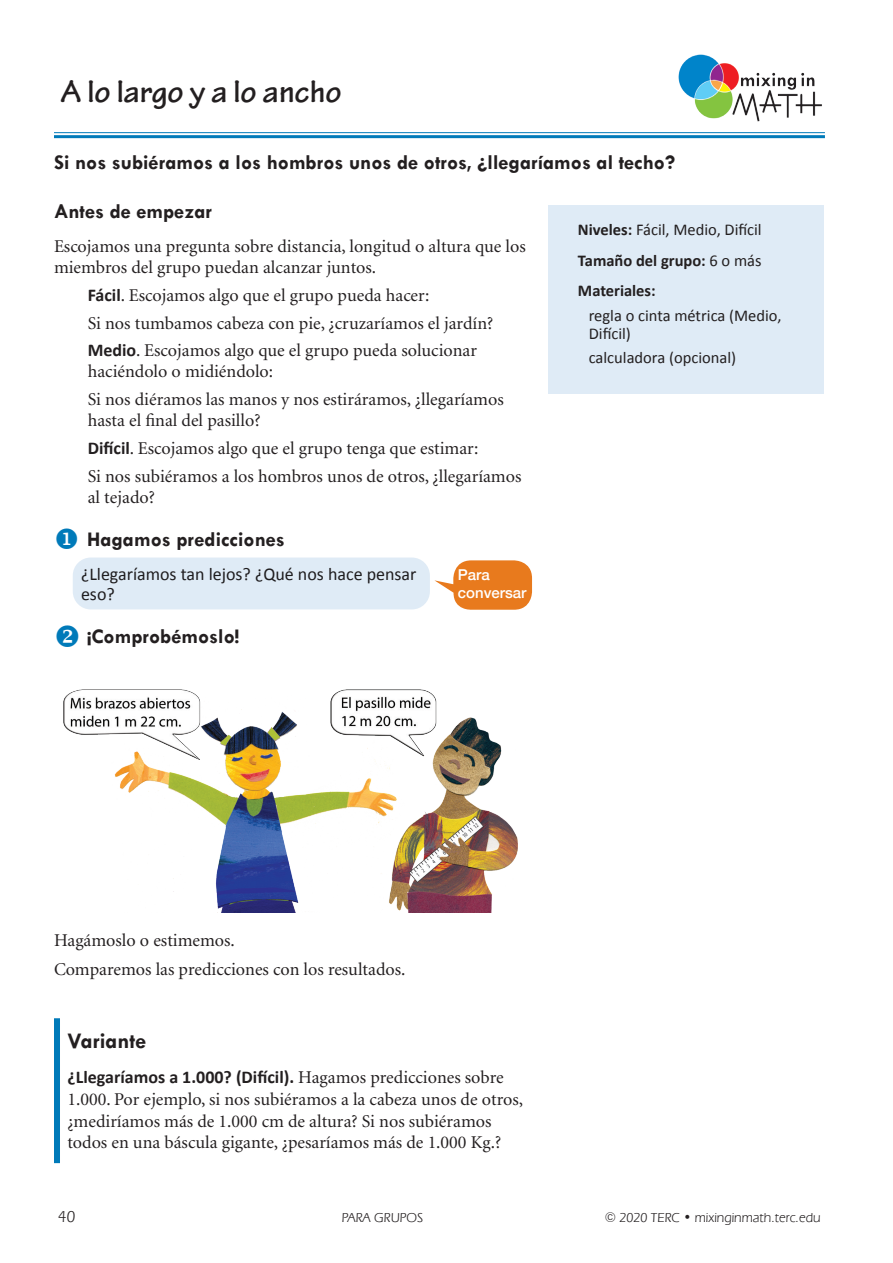
<style>
.page{position:relative;width:893px;height:1263px;background:#fff}
.page>*{position:absolute;margin:0;border:0;box-sizing:border-box;transform-origin:0 0}
.t1{font:700 33px "Tekton Pro";color:#231f20}
.Variations_Head{font:700 22.5px "Tw Cen";color:#231f20}
.Heading_2{font:700 21px "Tw Cen";color:#231f20}
.Steps_head{font:700 21px "Tw Cen";color:#231f20}
.Text_body_indent{font:18px/21px "Minion";color:#231f20}
.Variations_text{font:18px/21.6px "Minion";color:#231f20}
.Text_body{font:18px/21px "Minion";color:#231f20}
.talk_about{font:18px/20.2px "Calibri";color:#231f20}
.box_list_-_materials{font:16.5px/18px "Calibri";color:#231f20}
.box_head{font:700 16.5px "Calibri";color:#231f20}
.box_head-2{font:16.5px "Calibri";color:#231f20}
.t2{font:16.5px "Eras IT Cby BT";color:#231f20}
.talk_about_bubble{font:500 15px/18px "Helvetica Neue";color:#fff}
.t3{font:13.5px "Eras IT Cby BT";color:#231f20}
.s1{font-family:"Calibri";font-weight:700}
.s2{color:#007ab9}
.s3{font-weight:700}
.s4{font-weight:400}
</style>
<div class="page">
<hr style="left:54px;top:132px;width:771px;height:1px;background:#007ab9">
<hr style="left:54px;top:135px;width:771px;height:3px;background:#007ab9">
<img style="left:679px;top:54px;width:143px;height:68px">
<div style="left:548px;top:205px;width:275px;height:188px;background:#dfebf6"></div>
<div style="left:54px;top:1018px;width:6px;height:145px;background:#007ab9"></div>
<img style="left:63px;top:689px;width:454px;height:224px">
<svg style="left:434px;top:560px;width:98px;height:50px"></svg>
<div style="left:73px;top:557px;width:357px;height:52px;background:#dfebf6;border-radius:18px"></div>
<h1 class="t1" style="left:61px;top:72px;width:282px">A lo largo y a lo ancho</h1>
<p class="Heading_2" style="left:54px;top:150px;width:623px">Si nos subiéramos a los hombros unos de otros, ¿llegaríamos al techo?</p>
<p class="Heading_2" style="left:54px;top:199px;width:160px">Antes de empezar</p>
<p class="Text_body" style="left:54px;top:236px;width:473px">Escojamos una pregunta sobre distancia, longitud o altura que los miembros del grupo puedan alcanzar juntos.</p>
<p class="Text_body_indent" style="left:88px;top:285px;width:343px"><span class="s1">Fácil</span>. Escojamos algo que el grupo pueda hacer:</p>
<p class="Text_body_indent" style="left:88px;top:313px;width:407px">Si nos tumbamos cabeza con pie, ¿cruzaríamos el jardín?</p>
<p class="Text_body_indent" style="left:88px;top:341px;width:391px"><span class="s1">Medio</span>. Escojamos algo que el grupo pueda solucionar haciéndolo o midiéndolo:</p>
<p class="Text_body_indent" style="left:88px;top:389px;width:417px">Si nos diéramos las manos y nos estiráramos, ¿llegaríamos hasta el final del pasillo?</p>
<p class="Text_body_indent" style="left:88px;top:438px;width:392px"><span class="s1">Difícil</span>. Escojamos algo que el grupo tenga que estimar:</p>
<p class="Text_body_indent" style="left:88px;top:466px;width:435px">Si nos subiéramos a los hombros unos de otros, ¿llegaríamos al tejado?</p>
<p class="Steps_head" style="left:54px;top:526px;width:232px"><span class="s2">◆</span> Hagamos predicciones</p>
<p class="talk_about" style="left:81px;top:563px;width:337px">¿Llegaríamos tan lejos? ¿Qué nos hace pensar eso?</p>
<p class="Steps_head" style="left:54px;top:624px;width:187px"><span class="s2">❖</span> ¡Comprobémoslo!</p>
<p class="talk_about_bubble" style="left:458px;top:564px;width:70px">Para conversar</p>
<p class="box_head-2" style="left:578px;top:219px;width:185px"><span class="s3">Niveles:</span> Fácil, Medio, Difícil</p>
<p class="box_head" style="left:578px;top:249px;width:185px">Tamaño del grupo: <span class="s4">6 o más</span></p>
<p class="box_head" style="left:578px;top:280px;width:79px">Materiales:</p>
<p class="box_list_-_materials" style="left:589px;top:306px;width:194px">regla o cinta métrica (Medio,<br>Difícil)</p>
<p class="box_list_-_materials" style="left:589px;top:349px;width:149px">calculadora (opcional)</p>
<p class="Text_body" style="left:54px;top:930px;width:182px">Hagámoslo o estimemos.</p>
<p class="Text_body" style="left:54px;top:960px;width:353px">Comparemos las predicciones con los resultados.</p>
<p class="Variations_Head" style="left:68px;top:1028px;width:80px">Variante</p>
<p class="Variations_text" style="left:68px;top:1067px;width:457px"><span class="s1">¿Llegaríamos a 1.000? (Difícil).</span> Hagamos predicciones sobre 1.000. Por ejemplo, si nos subiéramos a la cabeza unos de otros, ¿mediríamos más de 1.000 cm de altura? Si nos subiéramos todos en una báscula gigante, ¿pesaríamos más de 1.000 Kg.?</p>
<p class="t2" style="left:58px;top:1206px;width:19px">40</p>
<p class="t3" style="left:342px;top:1209px;width:83px">PARA GRUPOS</p>
<p class="t3" style="left:605px;top:1209px;width:217px">© 2020 TERC • mixinginmath.terc.edu</p>
</div>
